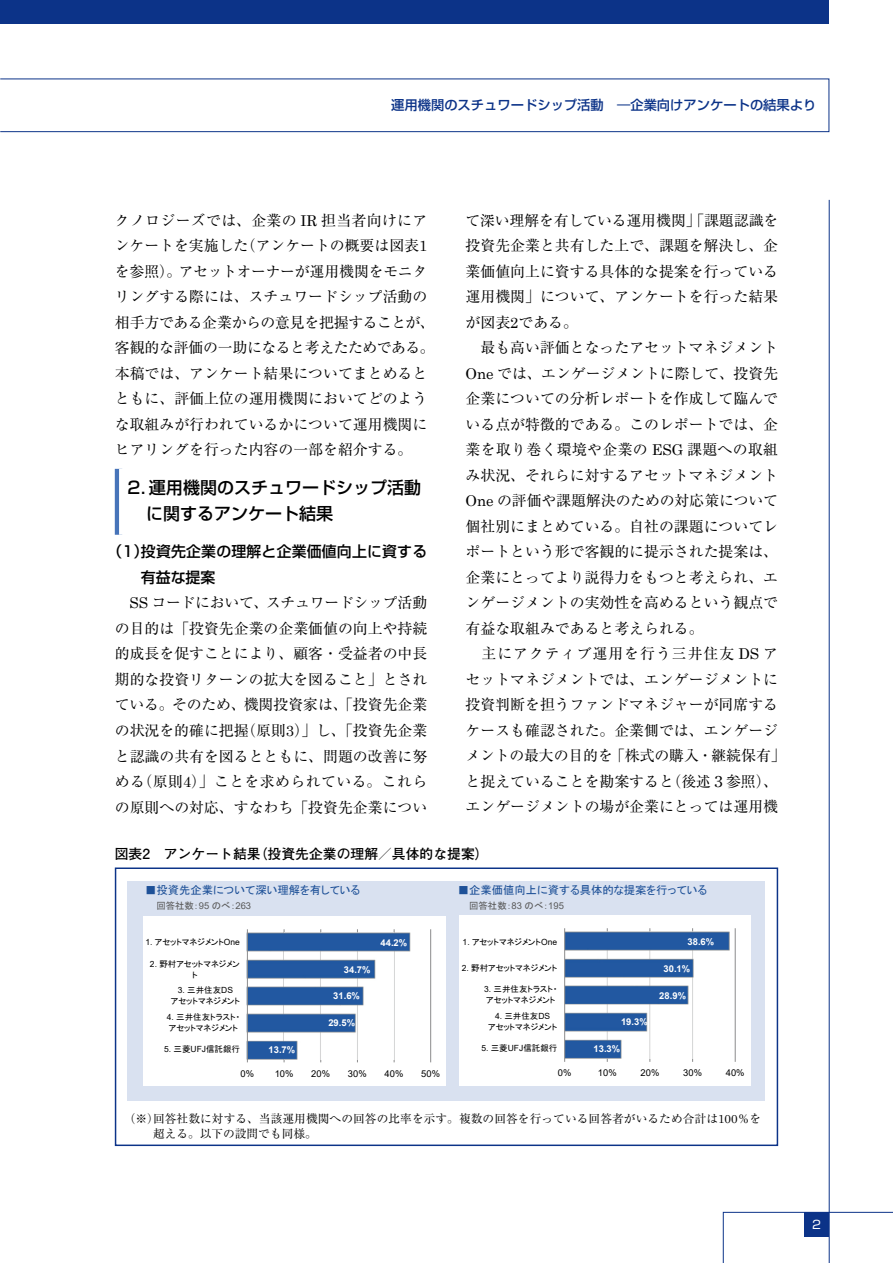
<style>
.page{position:relative;width:893px;height:1263px;background:#fff}
.page>*{position:absolute;margin:0;border:0;box-sizing:border-box;transform-origin:0 0}
.t1{font:500 16.95px/25.5px "Shin Go Pr 6 N";color:#000}
.t2{font:14.85px/25.5px "Ryumin Pr 6 N";color:#000}
.t3{font:500 14.85px/25.5px "Shin Go Pr 6 N";letter-spacing:.015em;color:#000}
.t4{font:700 13.8px "Futo Go B101 Pr 6 N";color:#000}
.t5{font:500 13.35px "Shin Go Pr 6 N";color:#0c3388}
.t6{font:11.7px/14.9px "Ryumin Pr 6 N";letter-spacing:.005em;color:#000}
.t7{font:11.7px "Shin Go Pr 6 N";color:#fff}
.t8{font:11.4px "MS P Gothic";color:#1e5198}
.t9{font:700 9.45px "Arial";letter-spacing:.005em;color:#fff}
.t10{font:9.45px "Arial";letter-spacing:.005em;color:#000}
.t11{font:9.45px "MS P Gothic";color:#595959}
.t12{font:8.55px/10.9px "MS P Gothic";letter-spacing:-.005em;color:#000}
.t13{font:8.55px "Arial";color:#000}
.s1{font-family:"Century Schoolbook"}
.s2{font-family:"Arial"}
.s3{font-family:"MS P Gothic"}
</style>
<div class="page">
<div style="left:0;top:0;width:829px;height:23px;background:#0c3388"></div>
<hr style="left:829px;top:200px;width:1px;height:1063px;background:#0c3388">
<svg style="left:723px;top:1212px;width:170px;height:51px"></svg>
<div style="left:804px;top:1212px;width:25px;height:24px;background:#0c3388"></div>
<div style="left:0;top:79px;width:829px;height:53px;border:1px solid #0c3388"></div>
<div style="left:115px;top:469px;width:7px;height:66px;background:#4774b9"></div>
<div style="left:119px;top:469px;width:11px;height:66px;background:#fff"></div>
<div style="left:128px;top:881px;width:637px;height:219px;background:#d9e1f0"></div>
<div style="left:143px;top:916px;width:303px;height:170px;background:#fff"></div>
<hr style="left:284px;top:929px;width:1px;height:133px;background:#8b8b8c">
<hr style="left:320px;top:929px;width:1px;height:133px;background:#8b8b8c">
<hr style="left:357px;top:929px;width:1px;height:133px;background:#8b8b8c">
<hr style="left:394px;top:929px;width:1px;height:133px;background:#8b8b8c">
<hr style="left:430px;top:929px;width:1px;height:133px;background:#8b8b8c">
<img style="left:248px;top:933px;width:163px;height:126px">
<hr style="left:247px;top:929px;width:1px;height:133px;background:#8b8b8c">
<div style="left:459px;top:915px;width:291px;height:170px;background:#fff"></div>
<svg style="left:565px;top:928px;width:170px;height:134px"></svg>
<hr style="left:607px;top:928px;width:1px;height:134px;background:#8b8b8c">
<hr style="left:650px;top:928px;width:1px;height:134px;background:#8b8b8c">
<hr style="left:692px;top:928px;width:1px;height:134px;background:#8b8b8c">
<hr style="left:735px;top:928px;width:1px;height:134px;background:#8b8b8c">
<img style="left:565px;top:932px;width:165px;height:126px">
<hr style="left:564px;top:928px;width:1px;height:134px;background:#8b8b8c">
<div style="left:115px;top:867px;width:663px;height:279px;border:1px solid #0c3388"></div>
<p class="t5" style="left:391px;top:94px;width:427px">運用機関のスチュワードシップ活動　―企業向けアンケートの結果より</p>
<p class="t2" style="left:115px;top:207px;width:321px">クノロジーズでは、企業の <span class="s1">IR</span> 担当者向けにアンケートを実施した（アンケートの概要は図表<span class="s1">1</span>を参照）。アセットオーナーが運用機関をモニタリングする際には、スチュワードシップ活動の相手方である企業からの意見を把握することが、客観的な評価の一助になると考えたためである。本稿では、アンケート結果についてまとめるとともに、評価上位の運用機関においてどのような取組みが行われているかについて運用機関にヒアリングを行った内容の一部を紹介する。</p>
<p class="t1" style="left:146px;top:474px;width:276px;text-indent:-19px">2．運用機関のスチュワードシップ活動に関するアンケート結果</p>
<p class="t3" style="left:141px;top:538px;width:288px;text-indent:-34px">（1）投資先企業の理解と企業価値向上に資する有益な提案</p>
<p class="t2" style="left:115px;top:589px;width:314px;text-align:justify;text-indent:15px"><span class="s1">SS</span> コードにおいて、スチュワードシップ活動の目的は「投資先企業の企業価値の向上や持続的成長を促すことにより、顧客・受益者の中長期的な投資リターンの拡大を図ること」とされている。そのため、機関投資家は、「投資先企業の状況を的確に把握（原則<span class="s1">3</span>）」し、「投資先企業と認識の共有を図るとともに、問題の改善に努める（原則<span class="s1">4</span>）」ことを求められている。これらの原則への対応、すなわち「投資先企業につい</p>
<p class="t2" style="left:466px;top:207px;width:322px">て深い理解を有している運用機関」「課題認識を投資先企業と共有した上で、課題を解決し、企業価値向上に資する具体的な提案を行っている運用機関」について、アンケートを行った結果が図表<span class="s1">2</span>である。<br>　最も高い評価となったアセットマネジメント<br><span class="s1">One</span> では、エンゲージメントに際して、投資先企業についての分析レポートを作成して臨んでいる点が特徴的である。このレポートでは、企業を取り巻く環境や企業の <span class="s1">ESG</span> 課題への取組み状況、それらに対するアセットマネジメント<br><span class="s1">One</span> の評価や課題解決のための対応策について個社別にまとめている。自社の課題についてレポートという形で客観的に提示された提案は、企業にとってより説得力をもつと考えられ、エンゲージメントの実効性を高めるという観点で有益な取組みであると考えられる。<br>　主にアクティブ運用を行う三井住友 <span class="s1">DS</span> アセットマネジメントでは、エンゲージメントに投資判断を担うファンドマネジャーが同席するケースも確認された。企業側では、エンゲージメントの最大の目的を「株式の購入・継続保有」と捉えていることを勘案すると（後述３参照）、エンゲージメントの場が企業にとっては運用機</p>
<p class="t4" style="left:115px;top:843px;width:375px">図表2　アンケート結果（投資先企業の理解／具体的な提案）</p>
<p class="t8" style="left:145px;top:884px;width:217px">■投資先企業について深い理解を有している</p>
<p class="t8" style="left:458px;top:884px;width:251px">■企業価値向上に資する具体的な提案を行っている</p>
<p class="t11" style="left:150px;top:901px;width:102px">　回答社数：<span class="s2">95</span> のべ：<span class="s2">263</span></p>
<p class="t11" style="left:463px;top:901px;width:102px">　回答社数：<span class="s2">83</span> のべ：<span class="s2">195</span></p>
<p class="t9" style="left:380px;top:936px;width:28px">44.2%</p>
<p class="t9" style="left:344px;top:963px;width:28px">34.7%</p>
<p class="t9" style="left:333px;top:989px;width:28px">31.6%</p>
<p class="t9" style="left:328px;top:1016px;width:28px">29.5%</p>
<p class="t9" style="left:268px;top:1042px;width:28px">13.7%</p>
<p class="t10" style="left:241px;top:1067px;width:15px">0%</p>
<p class="t10" style="left:275px;top:1067px;width:20px">10%</p>
<p class="t10" style="left:311px;top:1067px;width:20px">20%</p>
<p class="t10" style="left:348px;top:1067px;width:20px">30%</p>
<p class="t10" style="left:385px;top:1067px;width:20px">40%</p>
<p class="t10" style="left:421px;top:1067px;width:20px">50%</p>
<p class="t12" style="left:463px;top:936px;width:96px"><span class="s2">1.</span> アセットマネジメント<span class="s2">One</span></p>
<p class="t12" style="left:462px;top:963px;width:97px"><span class="s2">2.</span> 野村アセットマネジメント</p>
<p class="t12" style="left:484px;top:984px;width:75px"><span class="s2">3.</span> 三井住友トラスト・アセットマネジメント</p>
<p class="t13" style="left:495px;top:1010px;width:57px">4. <span class="s3">三井住友</span>DS</p>
<p class="t12" style="left:488px;top:1021px;width:71px">アセットマネジメント</p>
<p class="t12" style="left:481px;top:1043px;width:77px"><span class="s2">5.</span> 三菱<span class="s2">UFJ</span>信託銀行</p>
<p class="t9" style="left:687px;top:935px;width:28px">38.6%</p>
<p class="t9" style="left:663px;top:962px;width:28px">30.1%</p>
<p class="t9" style="left:659px;top:989px;width:28px">28.9%</p>
<p class="t12" style="left:145px;top:937px;width:96px"><span class="s2">1.</span> アセットマネジメント<span class="s2">One</span></p>
<p class="t12" style="left:150px;top:958px;width:91px;text-align:center"><span class="s2">2.</span> 野村アセットマネジメント</p>
<p class="t13" style="left:178px;top:984px;width:57px">3. <span class="s3">三井住友</span>DS</p>
<p class="t12" style="left:171px;top:996px;width:71px">アセットマネジメント</p>
<p class="t12" style="left:167px;top:1011px;width:75px"><span class="s2">4.</span> 三井住友トラスト・アセットマネジメント</p>
<p class="t12" style="left:164px;top:1043px;width:77px"><span class="s2">5.</span> 三菱<span class="s2">UFJ</span>信託銀行</p>
<p class="t9" style="left:621px;top:1015px;width:28px">19.3%</p>
<p class="t9" style="left:593px;top:1042px;width:28px">13.3%</p>
<p class="t10" style="left:558px;top:1066px;width:15px">0%</p>
<p class="t10" style="left:598px;top:1066px;width:20px">10%</p>
<p class="t10" style="left:640px;top:1066px;width:20px">20%</p>
<p class="t10" style="left:683px;top:1066px;width:20px">30%</p>
<p class="t10" style="left:726px;top:1066px;width:20px">40%</p>
<p class="t6" style="left:153px;top:1111px;width:610px;text-indent:-29px">（※）回答社数に対する、当該運用機関への回答の比率を示す。複数の回答を行っている回答者がいるため合計は<span class="s1">100</span>％を超える。以下の設問でも同様。</p>
<p class="t7" style="left:812px;top:1214px;width:10px">2</p>
</div>
